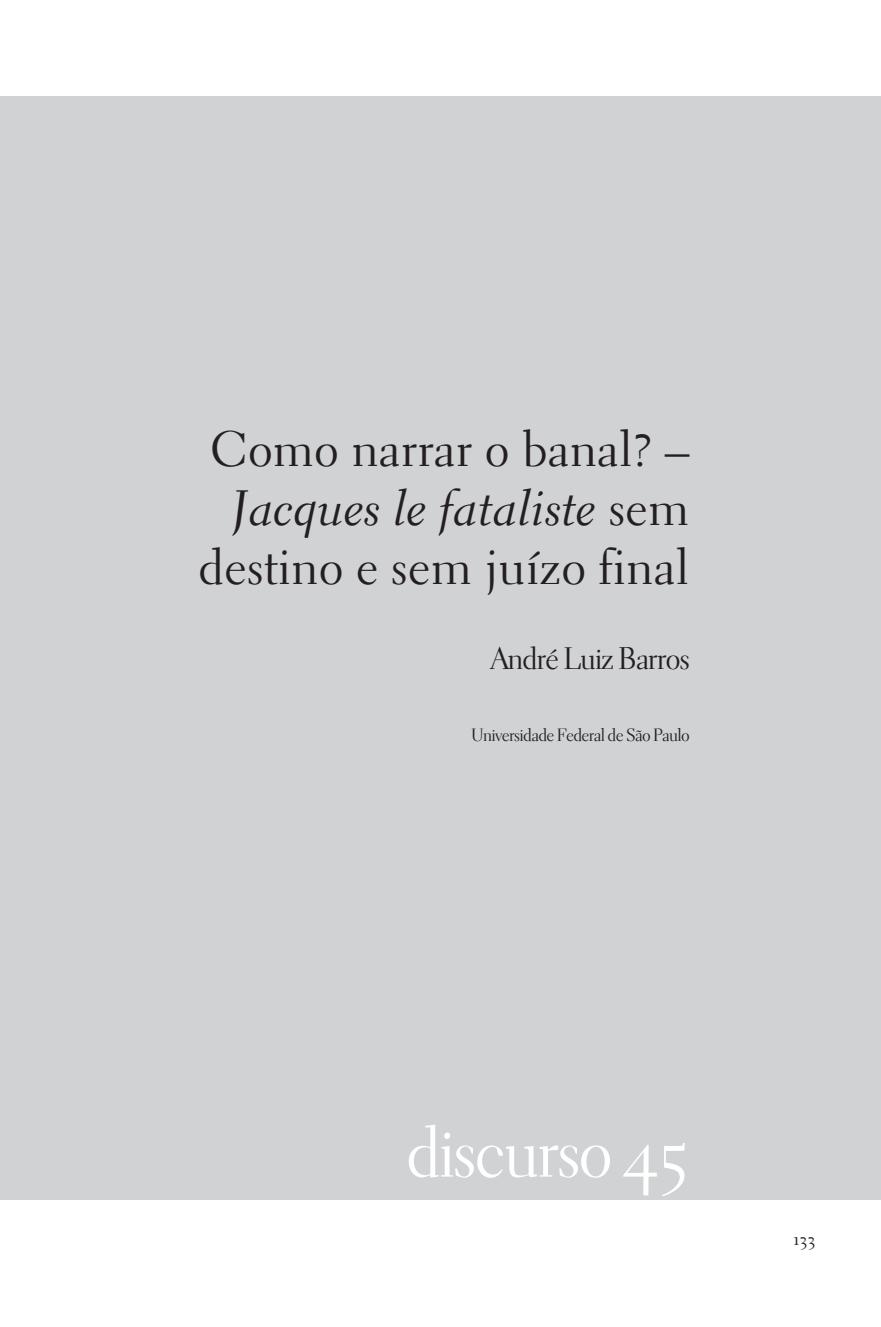
<style>
.page{position:relative;width:881px;height:1327px;background:#fff}
.page>*{position:absolute;margin:0;border:0;box-sizing:border-box;transform-origin:0 0}
.t1{font:72px "Electra LH Display";color:#fff}
.Novos_Titulos{font:49.5px/58.5px "Electra LH Regular Os F";color:#231f20;text-align:right}
.Autor{font:31.5px "Electra LH Display";color:#231f20}
.Epigrafe_Curriculo{font:18px "Electra LH Display";color:#231f20}
.t2{font:18px "Electra LH Regular Os F";color:#231f20}
.s1{font-family:"Electra LH Cursive Os F"}
.s2{font-family:"Electra LH Regular Os F"}
</style>
<div class="page">
<div style="left:0;top:96px;width:880px;height:1103px;background:#d1d2d4"></div>
<p class="Novos_Titulos" style="left:198px;top:420px;width:492px">Como narrar o banal? –<br><span class="s1">Jacques le fataliste</span> sem destino e sem juízo final</p>
<p class="Autor" style="left:491px;top:640px;width:199px">André Luiz Barros</p>
<p class="Epigrafe_Curriculo" style="left:471px;top:724px;width:219px">Universidade Federal de São Paulo</p>
<p class="t1" style="left:407px;top:1109px;width:283px">discurso <span class="s2">45</span></p>
<p class="t2" style="left:793px;top:1228px;width:23px">133</p>
</div>
